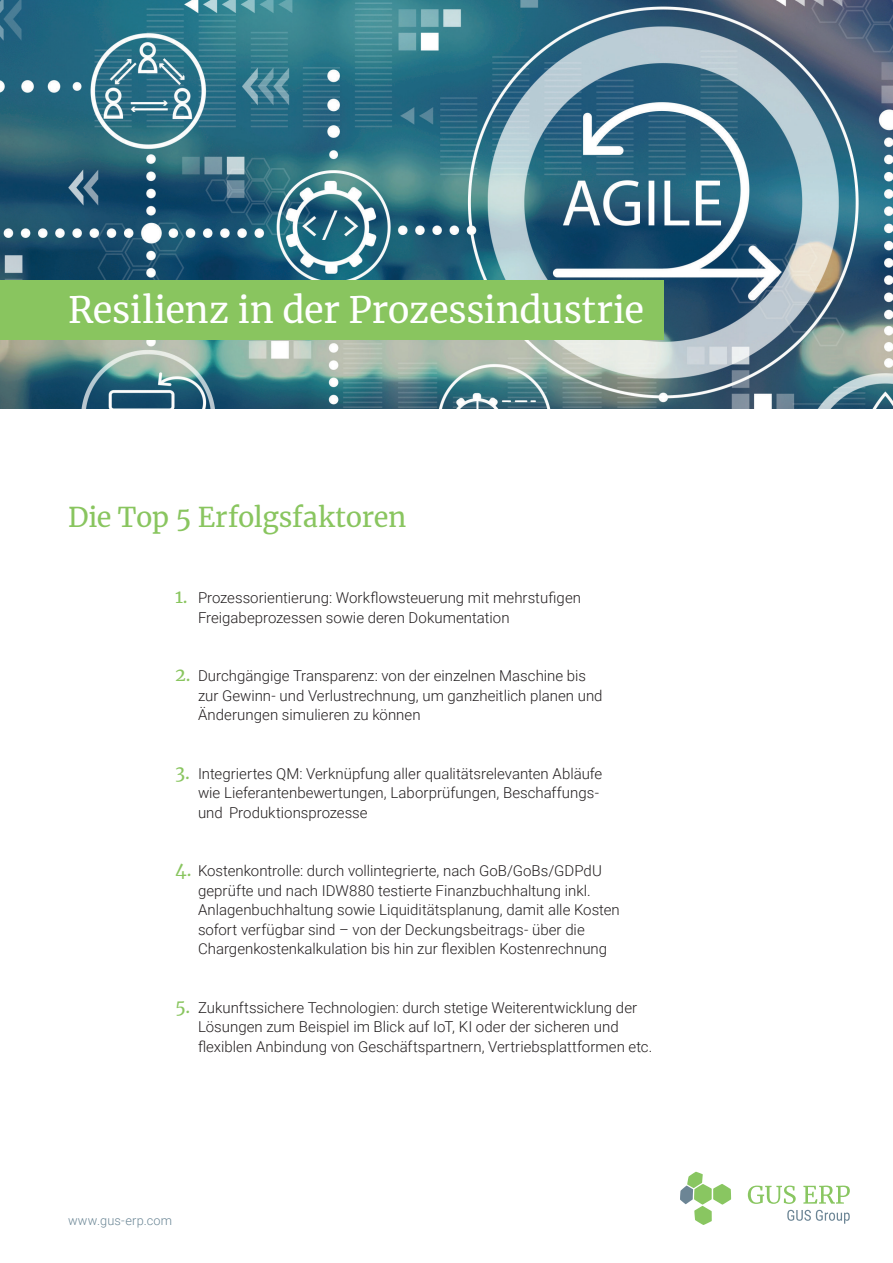
<style>
.page{position:relative;width:893px;height:1263px;background:#fff}
.page>*{position:absolute;margin:0;border:0;box-sizing:border-box;transform-origin:0 0}
.t1{font:36px "Merriweather";letter-spacing:-.005em;color:#fff}
.t2{font:27px "Merriweather";letter-spacing:-.01em;color:#89c55f}
.t3{font:300 15px/19.5px "Roboto";color:#231f20}
.t4{font:300 12.75px "Roboto";letter-spacing:.015em;color:#6c8796}
.s1{font-family:"Merriweather";font-weight:400;font-size:18px;color:#89c55f}
</style>
<div class="page">
<img style="left:0;top:0;width:893px;height:408px">
<div style="left:0;top:281px;width:663px;height:59px;background:#89c55f"></div>
<svg style="left:748px;top:1185px;width:48px;height:19px"></svg>
<svg style="left:803px;top:1185px;width:47px;height:18px"></svg>
<svg style="left:787px;top:1210px;width:63px;height:14px"></svg>
<svg style="left:680px;top:1172px;width:51px;height:53px"></svg>
<h1 class="t1" style="left:68px;top:285px;width:578px">Resilienz in der Prozessindustrie</h1>
<h2 class="t2" style="left:68px;top:499px;width:340px">Die Top 5 Erfolgsfaktoren</h2>
<p class="t3" style="left:198px;top:587px;width:385px;text-indent:-23px"><span class="s1">1.</span> Prozessorientierung: Workflowsteuerung mit mehrstufigen<br>Freigabeprozessen sowie deren Dokumentation</p>
<p class="t3" style="left:198px;top:665px;width:406px;text-indent:-23px"><span class="s1">2.</span> Durchgängige Transparenz: von der einzelnen Maschine bis zur Gewinn- und Verlustrechnung, um ganzheitlich planen und<br>Änderungen simulieren zu können</p>
<p class="t3" style="left:198px;top:763px;width:406px;text-indent:-23px"><span class="s1">3.</span> Integriertes QM: Verknüpfung aller qualitätsrelevanten Abläufe wie Lieferantenbewertungen, Laborprüfungen, Beschaffungs&shy;und Produktionsprozesse</p>
<p class="t3" style="left:198px;top:860px;width:423px;text-indent:-23px"><span class="s1">4.</span> Kostenkontrolle: durch vollintegrierte, nach GoB/GoBs/GDPdU geprüfte und nach IDW880 testierte Finanzbuchhaltung inkl.<br>Anlagenbuchhaltung sowie Liquiditätsplanung, damit alle Kosten sofort verfügbar sind – von der Deckungsbeitrags- über die Chargenkostenkalkulation bis hin zur flexiblen Kostenrechnung</p>
<p class="t3" style="left:198px;top:997px;width:456px;text-indent:-23px"><span class="s1">5.</span> Zukunftssichere Technologien: durch stetige Weiterentwicklung der<br>Lösungen zum Beispiel im Blick auf IoT, KI oder der sicheren und flexiblen Anbindung von Geschäftspartnern, Vertriebsplattformen etc.</p>
<p class="t4" style="left:68px;top:1211px;width:106px">www.gus-erp.com</p>
</div>
